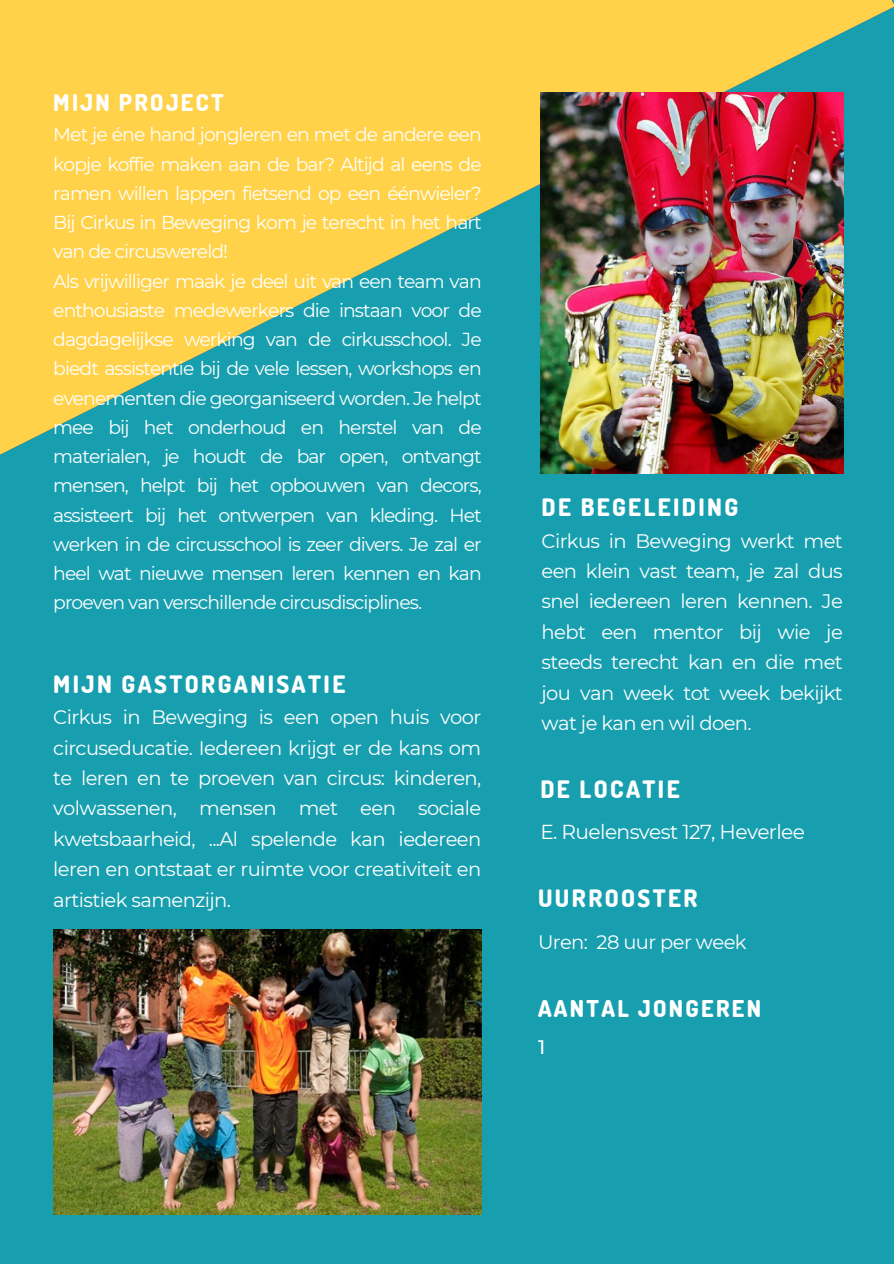
<style>
.page{position:relative;width:894px;height:1264px;background:#fff}
.page>*{position:absolute;margin:0;border:0;box-sizing:border-box;transform-origin:0 0}
.t1{font:800 24px "Dosis";letter-spacing:.1em;color:#fff}
.t2{font:800 23.1px "Dosis";letter-spacing:.1em;color:#fff}
.t3{font:20.25px "Montserrat";letter-spacing:-.03em;color:#fff}
.t4{font:19.5px/30.3px "Montserrat";letter-spacing:-.03em;color:#fff;text-align:justify}
.t5{font:500 19.5px "Montserrat";color:#fff}
.t6{font:18.75px/29.2px "Montserrat";letter-spacing:-.05em;color:#fff}
</style>
<div class="page">
<div style="left:0;top:0;width:893px;height:1263px;background:#179faf"></div>
<svg style="left:0;top:0;width:893px;height:454px;fill:#ffd249"></svg>
<img style="left:540px;top:92px;width:303px;height:381px">
<img style="left:53px;top:929px;width:428px;height:285px">
<p class="t2" style="left:53px;top:87px;width:172px">MIJN PROJECT</p>
<p class="t6" style="left:53px;top:120px;width:430px">Met je éne hand jongleren en met de andere een kopje koffie maken aan de bar? Altijd al eens de ramen willen lappen fietsend op een éénwieler?<br>Bij Cirkus in Beweging kom je terecht in het hart van de circuswereld!<br>Als vrijwilliger maak je deel uit van een team van enthousiaste medewerkers die instaan voor de dagdagelijkse werking van de cirkusschool. Je biedt assistentie bij de vele lessen, workshops en evenementen die georganiseerd worden. Je helpt mee bij het onderhoud en herstel van de materialen, je houdt de bar open, ontvangt mensen, helpt bij het opbouwen van decors, assisteert bij het ontwerpen van kleding. Het werken in de circusschool is zeer divers. Je zal er heel wat nieuwe mensen leren kennen en kan proeven van verschillende circusdisciplines.</p>
<p class="t1" style="left:53px;top:668px;width:293px">MIJN GASTORGANISATIE</p>
<p class="t4" style="left:53px;top:702px;width:429px">Cirkus in Beweging is een open huis voor circuseducatie. Iedereen krijgt er de kans om te leren en te proeven van circus: kinderen, volwassenen, mensen met een sociale kwetsbaarheid, ...Al spelende kan iedereen leren en ontstaat er ruimte voor creativiteit en artistiek samenzijn.</p>
<p class="t1" style="left:541px;top:491px;width:198px">DE BEGELEIDING</p>
<p class="t4" style="left:541px;top:525px;width:303px">Cirkus in Beweging werkt met een klein vast team, je zal dus snel iedereen leren kennen. Je hebt een mentor bij wie je steeds terecht kan en die met jou van week tot week bekijkt wat je kan en wil doen.</p>
<p class="t1" style="left:540px;top:773px;width:141px">DE LOCATIE</p>
<h1 class="t3" style="left:540px;top:819px;width:266px">E. Ruelensvest 127, Heverlee</h1>
<p class="t1" style="left:538px;top:882px;width:161px">UURROOSTER</p>
<p class="t4" style="left:538px;top:927px;width:210px">Uren: 28 uur per week</p>
<p class="t2" style="left:538px;top:993px;width:224px">AANTAL JONGEREN</p>
<p class="t5" style="left:538px;top:1035px;width:9px">1</p>
</div>
